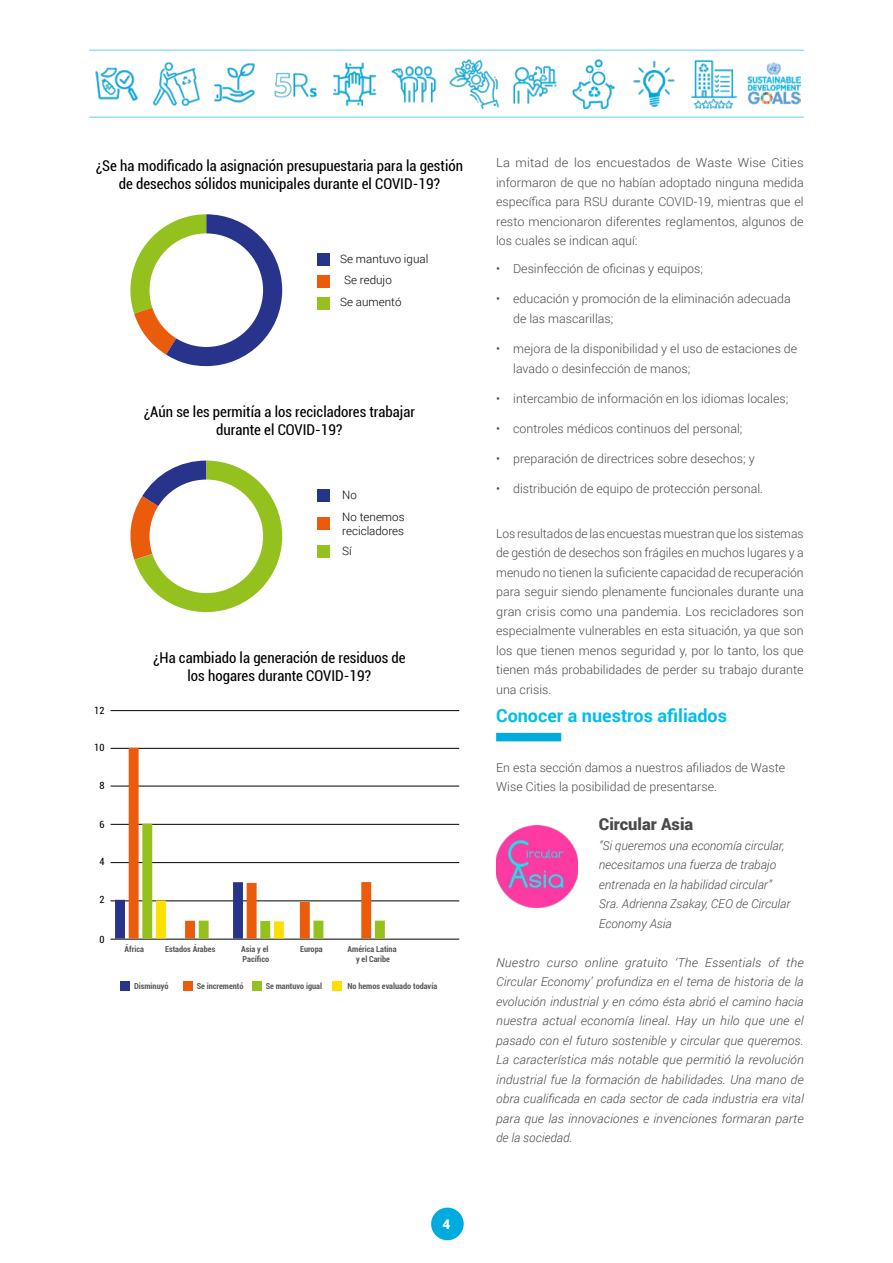
<style>
.page{position:relative;width:893px;height:1263px;background:#fff}
.page>*{position:absolute;margin:0;border:0;box-sizing:border-box;transform-origin:0 0}
.t1{font:700 18px "Roboto";color:#00bee7}
.t2{font:900 16.5px "Roboto";color:#4a4a49}
.t3{font:condensed 14.85px/17.9px "Roboto";color:#000;text-align:center}
.t4{font:900 13.5px "Roboto";color:#fff}
.t5{font:300 12.3px/19.5px "Roboto";color:#4a4a49}
.t6{font:italic 300 12.3px/19.5px "Roboto";color:#4a4a49;text-align:justify;scale:1.04 1}
.t7{font:300 12.3px/19.5px "Roboto";color:#4a4a49;text-align:justify;scale:1.04 1}
.t8{font:italic 300 12.3px/19.5px "Roboto";color:#4a4a49}
.t9{font:300 11.55px/21.8px "Roboto";color:#000}
.t10{font:condensed 9.9px "Roboto";color:#000}
.t11{font:700 condensed 8.25px/9.9px "Roboto";color:#575756}
</style>
<div class="page">
<img style="left:95px;top:67px;width:43px;height:34px">
<img style="left:152px;top:62px;width:48px;height:44px">
<img style="left:214px;top:63px;width:41px;height:40px">
<img style="left:274px;top:72px;width:43px;height:26px">
<img style="left:333px;top:62px;width:44px;height:44px">
<img style="left:391px;top:66px;width:46px;height:37px">
<img style="left:449px;top:59px;width:50px;height:49px">
<img style="left:513px;top:65px;width:44px;height:39px">
<img style="left:572px;top:59px;width:43px;height:49px">
<img style="left:633px;top:60px;width:42px;height:47px">
<img style="left:691px;top:60px;width:46px;height:48px">
<img style="left:747px;top:62px;width:53px;height:43px">
<hr style="left:89px;top:116px;width:715px;height:2px;background:#99ddf3">
<hr style="left:89px;top:50px;width:715px;height:1px;background:#99ddf3">
<div style="left:317px;top:275px;width:13px;height:13px;background:#ea5b0b"></div>
<div style="left:317px;top:297px;width:13px;height:13px;background:#95c11f"></div>
<div style="left:317px;top:253px;width:13px;height:12px;background:#28348b"></div>
<svg style="left:130px;top:214px;width:152px;height:152px"></svg>
<div style="left:150px;top:233px;width:113px;height:114px;background:#fff;border-radius:50%"></div>
<div style="left:317px;top:517px;width:13px;height:12px;background:#ea5b0b"></div>
<div style="left:317px;top:545px;width:13px;height:13px;background:#95c11f"></div>
<div style="left:317px;top:490px;width:13px;height:12px;background:#28348b"></div>
<svg style="left:130px;top:461px;width:152px;height:151px"></svg>
<div style="left:150px;top:479px;width:113px;height:114px;background:#fff;border-radius:50%"></div>
<hr style="left:111px;top:710px;width:348px;height:1px;background:#000">
<hr style="left:111px;top:748px;width:348px;height:1px;background:#000">
<hr style="left:111px;top:786px;width:348px;height:1px;background:#000">
<hr style="left:111px;top:824px;width:348px;height:1px;background:#000">
<hr style="left:111px;top:862px;width:348px;height:1px;background:#000">
<hr style="left:111px;top:901px;width:348px;height:1px;background:#000">
<hr style="left:111px;top:939px;width:348px;height:1px;background:#000">
<div style="left:115px;top:900px;width:10px;height:38px;background:#28348b"></div>
<div style="left:129px;top:748px;width:10px;height:190px;background:#ea5b0b"></div>
<div style="left:142px;top:824px;width:10px;height:114px;background:#95c11f"></div>
<div style="left:185px;top:921px;width:10px;height:17px;background:#ea5b0b"></div>
<div style="left:199px;top:921px;width:10px;height:17px;background:#95c11f"></div>
<div style="left:300px;top:902px;width:10px;height:36px;background:#ea5b0b"></div>
<div style="left:313px;top:921px;width:10px;height:17px;background:#95c11f"></div>
<div style="left:361px;top:882px;width:10px;height:56px;background:#ea5b0b"></div>
<div style="left:375px;top:921px;width:10px;height:17px;background:#95c11f"></div>
<div style="left:156px;top:900px;width:10px;height:38px;background:#ffde00"></div>
<div style="left:233px;top:882px;width:10px;height:56px;background:#28348b"></div>
<div style="left:247px;top:883px;width:10px;height:55px;background:#ea5b0b"></div>
<div style="left:260px;top:921px;width:10px;height:17px;background:#95c11f"></div>
<div style="left:274px;top:921px;width:10px;height:17px;background:#ffde00"></div>
<div style="left:184px;top:981px;width:9px;height:10px;background:#ea5b0b"></div>
<div style="left:252px;top:981px;width:9px;height:10px;background:#95c11f"></div>
<div style="left:121px;top:981px;width:9px;height:10px;background:#28348b"></div>
<div style="left:333px;top:981px;width:9px;height:10px;background:#ffde00"></div>
<div style="left:496px;top:733px;width:65px;height:8px;background:#00abe0"></div>
<img style="left:496px;top:825px;width:82px;height:83px">
<div style="left:431px;top:1207px;width:33px;height:33px;background:#00abe0;border-radius:50%"></div>
<p class="t3" style="left:96px;top:156px;width:369px">¿Se ha modificado la asignación presupuestaria para la gestión de desechos sólidos municipales durante el COVID-19?</p>
<p class="t9" style="left:340px;top:247px;width:90px">Se mantuvo igual</p>
<p class="t9" style="left:344px;top:269px;width:49px">Se redujo</p>
<p class="t9" style="left:340px;top:291px;width:63px">Se aumentó</p>
<p class="t3" style="left:144px;top:403px;width:273px">¿Aún se les permitía a los recicladores trabajar durante el COVID-19?</p>
<p class="t9" style="left:342px;top:484px;width:64px">No<br>No tenemos</p>
<p class="t9" style="left:342px;top:520px;width:63px;line-height:20.1px">recicladores<br>Sí</p>
<p class="t10" style="left:94px;top:704px;width:12px">12</p>
<p class="t10" style="left:94px;top:741px;width:12px">10</p>
<p class="t10" style="left:99px;top:779px;width:7px">8</p>
<p class="t10" style="left:99px;top:818px;width:7px">6</p>
<p class="t10" style="left:99px;top:854px;width:7px">4</p>
<p class="t10" style="left:99px;top:892px;width:7px">2</p>
<p class="t10" style="left:99px;top:932px;width:7px">0</p>
<p class="t3" style="left:153px;top:649px;width:254px">¿Ha cambiado la generación de residuos de los hogares durante COVID-19?</p>
<p class="t11" style="left:125px;top:944px;width:21px">África</p>
<p class="t11" style="left:165px;top:944px;width:52px">Estados Árabes</p>
<p class="t11" style="left:241px;top:944px;width:29px">Asia y el<br>Pacífico</p>
<p class="t11" style="left:300px;top:944px;width:24px">Europa</p>
<p class="t11" style="left:348px;top:944px;width:50px;text-align:center">América Latina y el Caribe</p>
<p class="t11" style="left:134px;top:980px;width:36px">Disminuyó</p>
<p class="t11" style="left:197px;top:980px;width:48px">Se incrementó</p>
<p class="t11" style="left:266px;top:980px;width:58px">Se mantuvo igual</p>
<p class="t11" style="left:347px;top:980px;width:91px">No hemos evaluado todavía</p>
<p class="t4" style="left:443px;top:1215px;width:9px">4</p>
<p class="t7" style="left:496px;top:153px;width:297px">La mitad de los encuestados de Waste Wise Cities informaron de que no habían adoptado ninguna medida específica para RSU durante COVID-19, mientras que el resto mencionaron diferentes reglamentos, algunos de los cuales se indican aquí:</p>
<p class="t5" style="left:496px;top:259px;width:208px">• Desinfección de oficinas y equipos;</p>
<p class="t5" style="left:513px;top:289px;width:279px;text-indent:-17px">• educación y promoción de la eliminación adecuada de las mascarillas;</p>
<p class="t5" style="left:513px;top:339px;width:286px;text-indent:-17px">• mejora de la disponibilidad y el uso de estaciones de lavado o desinfección de manos;</p>
<p class="t5" style="left:496px;top:388px;width:294px">• intercambio de información en los idiomas locales;</p>
<p class="t5" style="left:496px;top:418px;width:248px">• controles médicos continuos del personal;</p>
<p class="t5" style="left:496px;top:448px;width:260px">• preparación de directrices sobre desechos; y</p>
<p class="t5" style="left:496px;top:479px;width:268px">• distribución de equipo de protección personal.</p>
<p class="t5" style="left:496px;top:523px;width:309px;text-align:justify">Los resultados de las encuestas muestran que los sistemas de gestión de desechos son frágiles en muchos lugares y a menudo no tienen la suficiente capacidad de recuperación para seguir siendo plenamente funcionales durante una gran crisis como una pandemia. Los recicladores son especialmente vulnerables en esta situación, ya que son los que tienen menos seguridad y, por lo tanto, los que tienen más probabilidades de perder su trabajo durante una crisis.</p>
<h1 class="t1" style="left:496px;top:703px;width:232px">Conocer a nuestros afiliados</h1>
<p class="t5" style="left:496px;top:757px;width:291px">En esta sección damos a nuestros afiliados de Waste<br>Wise Cities la posibilidad de presentarse.</p>
<h2 class="t2" style="left:599px;top:813px;width:96px">Circular Asia</h2>
<p class="t8" style="left:599px;top:835px;width:193px">”Si queremos una economía circular, necesitamos una fuerza de trabajo entrenada en la habilidad circular”<br>Sra. Adrienna Zsakay, CEO de Circular<br>Economy Asia</p>
<p class="t6" style="left:496px;top:952px;width:297px">Nuestro curso online gratuito ‘The Essentials of the Circular Economy’ profundiza en el tema de historia de la evolución industrial y en cómo ésta abrió el camino hacia nuestra actual economía lineal. Hay un hilo que une el pasado con el futuro sostenible y circular que queremos.<br>La característica más notable que permitió la revolución industrial fue la formación de habilidades. Una mano de obra cualificada en cada sector de cada industria era vital para que las innovaciones e invenciones formaran parte de la sociedad.</p>
</div>
